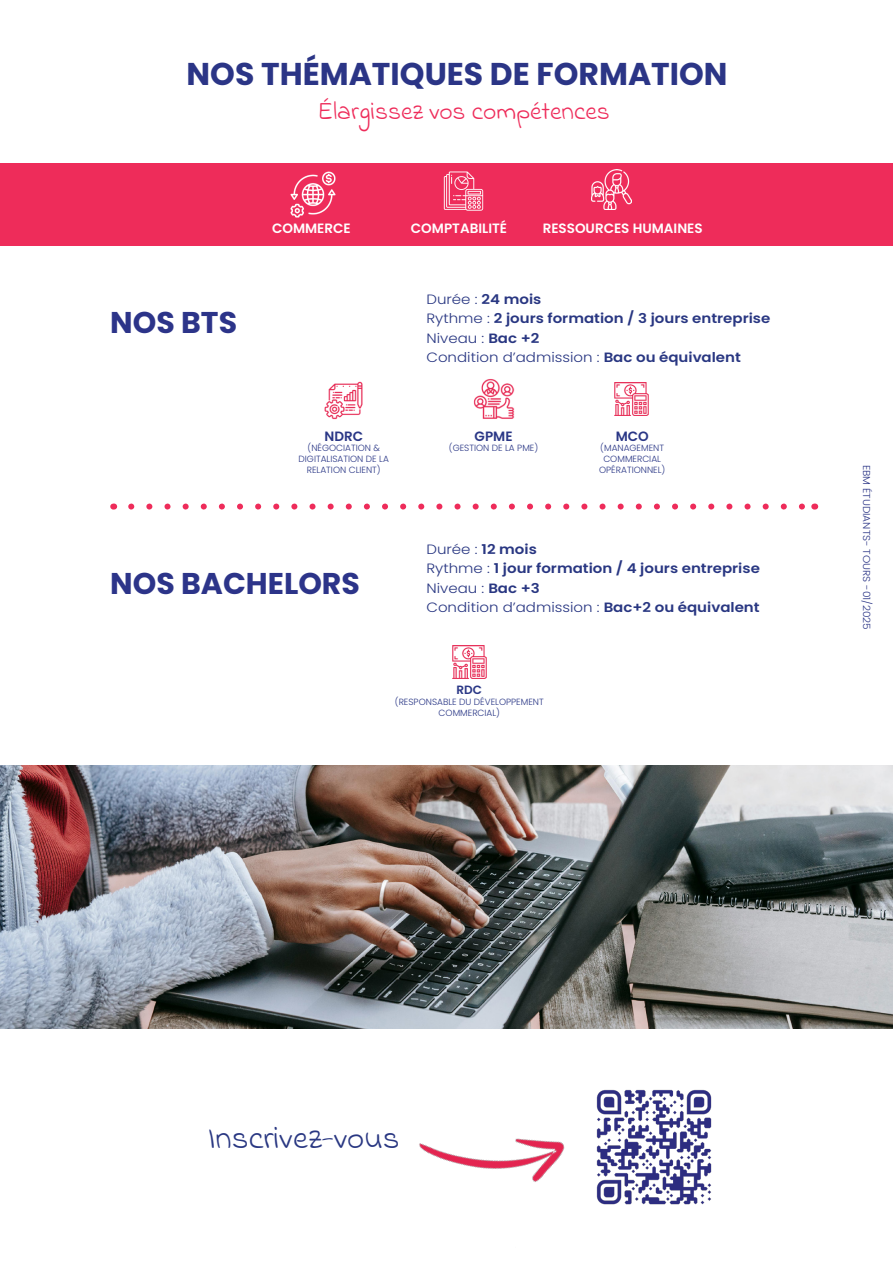
<style>
.page{position:relative;width:893px;height:1263px;background:#fff}
.page>*{position:absolute;margin:0;border:0;box-sizing:border-box;transform-origin:0 0}
.t1{font:33px "Indie Flower";color:#293782}
.t2{font:700 31.5px "Poppins";color:#2b3586}
.t3{font:700 30px "Poppins";color:#2c3489}
.t4{font:25.5px "Indie Flower";color:#ee2c5a}
.t5{font:300 13.5px "Poppins";color:#293782;scale:1.11 1}
.t6{font:600 13.5px "Poppins";color:#293782;scale:1.11 1}
.t7{font:600 13.5px "Poppins";color:#fff}
.t8{font:600 13.5px "Poppins";color:#2a3786}
.t9{font:600 12px "Poppins";color:#2a3786}
.t10{font:300 10.05px "Poppins";color:#2b3586;scale:1.05 1}
.t11{font:300 9px/10.8px "Poppins";color:#2a3786;text-align:center}
.s1{font-weight:600}
.s2{font-weight:300}
</style>
<div class="page">
<div style="left:0;top:163px;width:893px;height:82px;background:#ee2c5a"></div>
<img style="left:290px;top:171px;width:46px;height:47px">
<img style="left:591px;top:169px;width:40px;height:41px">
<img style="left:444px;top:171px;width:39px;height:40px">
<img style="left:473px;top:379px;width:42px;height:40px">
<img style="left:614px;top:382px;width:35px;height:34px">
<img style="left:324px;top:381px;width:39px;height:39px">
<img style="left:612px;top:1089px;width:100px;height:116px">
<img style="left:419px;top:1089px;width:193px;height:116px">
<svg style="left:131px;top:503px;width:674px;height:6px"></svg>
<img style="left:452px;top:645px;width:35px;height:34px">
<img style="left:0;top:765px;width:893px;height:263px">
<p class="t2" style="left:187px;top:56px;width:542px">NOS THÉMATIQUES DE FORMATION</p>
<p class="t4" style="left:318px;top:91px;width:294px">Élargissez vos compétences</p>
<p class="t3" style="left:110px;top:305px;width:128px">NOS BTS</p>
<p class="t7" style="left:272px;top:220px;width:80px">COMMERCE</p>
<p class="t7" style="left:411px;top:221px;width:98px">COMPTABILITÉ</p>
<p class="t7" style="left:543px;top:221px;width:161px">RESSOURCES HUMAINES</p>
<p class="t8" style="left:324px;top:428px;width:40px">NDRC</p>
<p class="t11" style="left:308px;top:443px;width:74px">(NÉGOCIATION &amp;</p>
<p class="t11" style="left:299px;top:454px;width:92px">DIGITALISATION DE LA</p>
<p class="t11" style="left:307px;top:465px;width:75px">RELATION CLIENT)</p>
<p class="t5" style="left:426px;top:291px;width:105px">Durée : <span class="s1">24 mois</span></p>
<p class="t6" style="left:426px;top:311px;width:311px"><span class="s2">Rythme :</span> 2 jours formation / 3 jours entreprise</p>
<p class="t5" style="left:426px;top:330px;width:103px">Niveau : <span class="s1">Bac +2</span></p>
<p class="t5" style="left:426px;top:350px;width:285px">Condition d’admission : <span class="s1">Bac ou équivalent</span></p>
<p class="t8" style="left:475px;top:428px;width:39px">GPME</p>
<p class="t11" style="left:449px;top:443px;width:91px">(GESTION DE LA PME)</p>
<p class="t8" style="left:616px;top:428px;width:35px">MCO</p>
<p class="t11" style="left:599px;top:443px;width:68px">(MANAGEMENT<br>COMMERCIAL<br>OPÉRATIONNEL)</p>
<p class="t3" style="left:110px;top:566px;width:251px">NOS BACHELORS</p>
<p class="t5" style="left:426px;top:541px;width:101px">Durée : <span class="s1">12 mois</span></p>
<p class="t6" style="left:426px;top:560px;width:302px"><span class="s2">Rythme :</span> 1 jour formation / 4 jours entreprise</p>
<p class="t5" style="left:426px;top:580px;width:104px">Niveau : <span class="s1">Bac +3</span></p>
<p class="t5" style="left:426px;top:599px;width:302px">Condition d’admission : <span class="s1">Bac+2 ou équivalent</span></p>
<p class="t9" style="left:457px;top:683px;width:27px">RDC</p>
<p class="t11" style="left:395px;top:697px;width:150px">(RESPONSABLE DU DÉVELOPPEMENT<br>COMMERCIAL)</p>
<p class="t10" style="left:872px;top:465px;width:159px;rotate:90deg">EBM ÉTUDIANTS- TOURS -01/2025</p>
<p class="t1" style="left:208px;top:1111px;width:193px">Inscrivez-vous</p>
</div>
